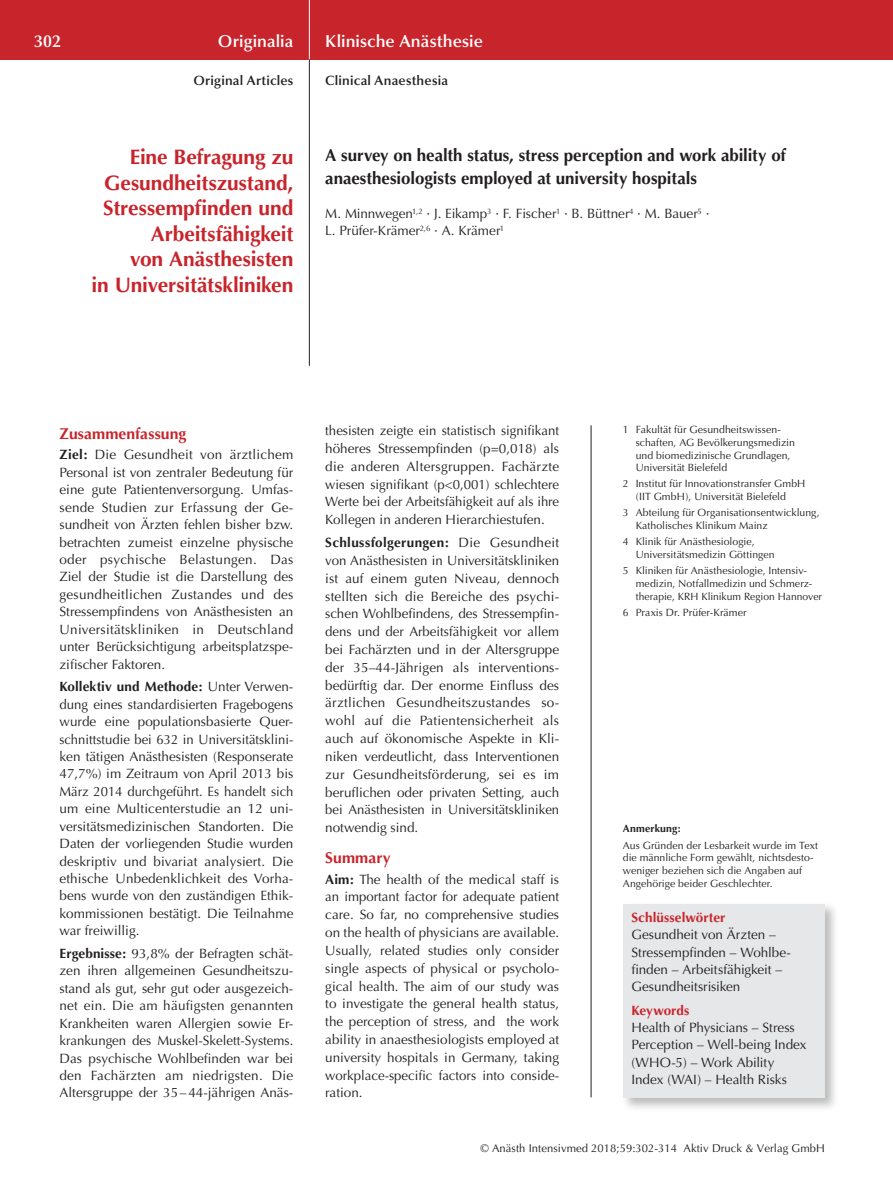
<style>
.page{position:relative;width:893px;height:1191px;background:#fff}
.page>*{position:absolute;margin:0;border:0;box-sizing:border-box;transform-origin:0 0}
.t1{font:700 21px/25.5px "Optima";letter-spacing:-.005em;color:#c8242b;text-align:right}
.t2{font:700 17.25px/22.5px "Optima";color:#231f20}
.t3{font:600 17.25px "Optima";letter-spacing:.005em;color:#fff}
.t4{font:700 15.75px "Optima";letter-spacing:.005em;color:#c8242b}
.t5{font:13.5px/17.4px "Optima";color:#231f20;text-align:justify}
.t6{font:600 13.5px "Optima";letter-spacing:.015em;color:#231f20}
.t7{font:700 13.5px "Optima";letter-spacing:.005em;color:#c8242b}
.t8{font:11.25px "Optima";letter-spacing:.005em;color:#231f20}
.t9{font:10.5px/12.8px "Optima";color:#231f20}
.t10{font:700 10.5px "Optima";letter-spacing:.02em;color:#231f20}
.s1{font-weight:700}
</style>
<div class="page">
<div style="left:0;top:0;width:893px;height:60px;background:#c8242b"></div>
<hr style="left:309px;top:0;width:1px;height:60px;background:#fff">
<hr style="left:309px;top:60px;width:1px;height:306px;background:#231f20">
<hr style="left:591px;top:425px;width:1px;height:672px;background:#231f20">
<div style="left:621px;top:901px;width:218px;height:210px;background:#231f20;opacity:.3"></div>
<div style="left:623px;top:904px;width:202px;height:193px;background:#e6e7e9"></div>
<p class="t3" style="left:34px;top:31px;width:29px">302</p>
<p class="t3" style="left:218px;top:31px;width:77px">Originalia</p>
<p class="t3" style="left:325px;top:31px;width:159px">Klinische Anästhesie</p>
<p class="t6" style="left:194px;top:73px;width:101px">Original Articles</p>
<p class="t6" style="left:325px;top:73px;width:124px">Clinical Anaesthesia</p>
<h1 class="t1" style="left:92px;top:145px;width:203px">Eine Befragung zu<br>Gesundheitszustand,<br>Stressempfinden und<br>Arbeitsfähigkeit<br>von Anästhesisten<br>in Universitätskliniken</h1>
<p class="t2" style="left:325px;top:145px;width:462px">A survey on health status, stress perception and work ability of anaesthesiologists employed at university hospitals</p>
<p class="t5" style="left:325px;top:205px;width:386px">M. Minnwegen<sup>1,2</sup> · J. Eikamp<sup>3</sup> · F. Fischer<sup>1</sup> · B. Büttner<sup>4</sup> · M. Bauer<sup>5</sup> ·<br>L. Prüfer-Krämer<sup>2,6</sup> · A. Krämer<sup>1</sup></p>
<p class="t4" style="left:60px;top:424px;width:128px">Zusammenfassung</p>
<p class="t5" style="left:60px;top:446px;width:235px"><span class="s1">Ziel:</span> Die Gesundheit von ärztlichem Personal ist von zentraler Bedeutung für eine gute Patientenversorgung. Umfas&shy;sende Studien zur Erfassung der Ge&shy;sundheit von Ärzten fehlen bisher bzw. betrachten zumeist einzelne physische oder psychische Belastungen. Das Ziel der Studie ist die Darstellung des gesundheitlichen Zustandes und des Stressempfindens von Anästhesisten an Universitätskliniken in Deutschland unter Berücksichtigung arbeitsplatzspe&shy;zifischer Faktoren.</p>
<p class="t5" style="left:60px;top:678px;width:235px"><span class="s1">Kollektiv und Methode:</span> Unter Verwen&shy;dung eines standardisierten Fragebogens wurde eine populationsbasierte Quer&shy;schnittstudie bei 632 in Universitätsklini&shy;ken tätigen Anästhesisten (Responserate 47,7%) im Zeitraum von April 2013 bis März 2014 durchgeführt. Es handelt sich um eine Multicenterstudie an 12 uni&shy;versitätsmedizinischen Standorten. Die Daten der vorliegenden Studie wurden deskriptiv und bivariat analysiert. Die ethische Unbedenklichkeit des Vorha&shy;bens wurde von den zuständigen Ethik&shy;kommissionen bestätigt. Die Teilnahme war freiwillig.</p>
<p class="t5" style="left:60px;top:944px;width:235px"><span class="s1">Ergebnisse:</span> 93,8% der Befragten schät&shy;zen ihren allgemeinen Gesundheitszu&shy;stand als gut, sehr gut oder ausgezeich&shy;net ein. Die am häufigsten genannten Krankheiten waren Allergien sowie Er&shy;krankungen des Muskel-Skelett-Systems.<br>Das psychische Wohlbefinden war bei den Fachärzten am niedrigsten. Die Altersgruppe der 35–44-jährigen Anäs-</p>
<p class="t5" style="left:325px;top:422px;width:235px;line-height:17.9px">thesisten zeigte ein statistisch signifikant höheres Stressempfinden (p=0,018) als die anderen Altersgruppen. Fachärzte wiesen signifikant (p&lt;0,001) schlechtere Werte bei der Arbeitsfähigkeit auf als ihre Kollegen in anderen Hierarchiestufen.</p>
<p class="t5" style="left:325px;top:534px;width:235px;line-height:17.9px"><span class="s1">Schlussfolgerungen:</span> Die Gesundheit von Anästhesisten in Universitätskliniken ist auf einem guten Niveau, dennoch stellten sich die Bereiche des psychi&shy;schen Wohlbefindens, des Stressempfin&shy;dens und der Arbeitsfähigkeit vor allem bei Fachärzten und in der Altersgruppe der 35–44-Jährigen als interventions&shy;bedürftig dar. Der enorme Einfluss des ärztlichen Gesundheitszustandes so&shy;wohl auf die Patientensicherheit als auch auf ökonomische Aspekte in Kli&shy;niken verdeutlicht, dass Interventionen zur Gesundheitsförderung, sei es im beruflichen oder privaten Setting, auch bei Anästhesisten in Universitätskliniken notwendig sind.</p>
<p class="t4" style="left:325px;top:848px;width:67px">Summary</p>
<p class="t5" style="left:325px;top:870px;width:235px;line-height:17.9px"><span class="s1">Aim:</span> The health of the medical staff is an important factor for adequate patient care. So far, no comprehensive studies on the health of physicians are available.<br>Usually, related studies only consider single aspects of physical or psycholo&shy;gical health. The aim of our study was to investigate the general health status, the perception of stress, and the work ability in anaesthesiologists employed at university hospitals in Germany, taking workplace-specific factors into conside&shy;ration.</p>
<p class="t9" style="left:636px;top:423px;width:161px;text-indent:-13px">1 Fakultät für Gesundheitswissen&shy;schaften, AG Bevölkerungsmedizin und biomedizinische Grundlagen,<br>Universität Bielefeld</p>
<p class="t9" style="left:636px;top:477px;width:171px;text-indent:-13px">2 Institut für Innovationstransfer GmbH (IIT GmbH), Universität Bielefeld</p>
<p class="t9" style="left:636px;top:506px;width:185px;text-indent:-13px">3 Abteilung für Organisationsentwicklung,<br>Katholisches Klinikum Mainz</p>
<p class="t9" style="left:636px;top:535px;width:140px;text-indent:-13px">4 Klinik für Anästhesiologie,<br>Universitätsmedizin Göttingen</p>
<p class="t9" style="left:636px;top:564px;width:188px;text-indent:-13px">5 Kliniken für Anästhesiologie, Intensiv&shy;medizin, Notfallmedizin und Schmerz&shy;therapie, KRH Klinikum Region Hannover</p>
<p class="t9" style="left:623px;top:606px;width:125px">6 Praxis Dr. Prüfer-Krämer</p>
<p class="t10" style="left:623px;top:822px;width:59px">Anmerkung:</p>
<p class="t9" style="left:623px;top:839px;width:197px">Aus Gründen der Lesbarkeit wurde im Text die männliche Form gewählt, nichtsdesto&shy;weniger beziehen sich die Angaben auf Angehörige beider Geschlechter.</p>
<p class="t7" style="left:631px;top:909px;width:96px">Schlüsselwörter</p>
<p class="t5" style="left:631px;top:926px;width:161px;text-align:left">Gesundheit von Ärzten –<br>Stressempfinden – Wohlbe&shy;finden – Arbeitsfähigkeit –<br>Gesundheitsrisiken</p>
<p class="t7" style="left:631px;top:1002px;width:60px">Keywords</p>
<p class="t5" style="left:631px;top:1019px;width:177px;text-align:left">Health of Physicians – Stress<br>Perception – Well-being Index (WHO-5) – Work Ability<br>Index (WAI) – Health Risks</p>
<p class="t8" style="left:480px;top:1142px;width:346px">© Anästh Intensivmed 2018;59:302-314 Aktiv Druck &amp; Verlag GmbH</p>
</div>
